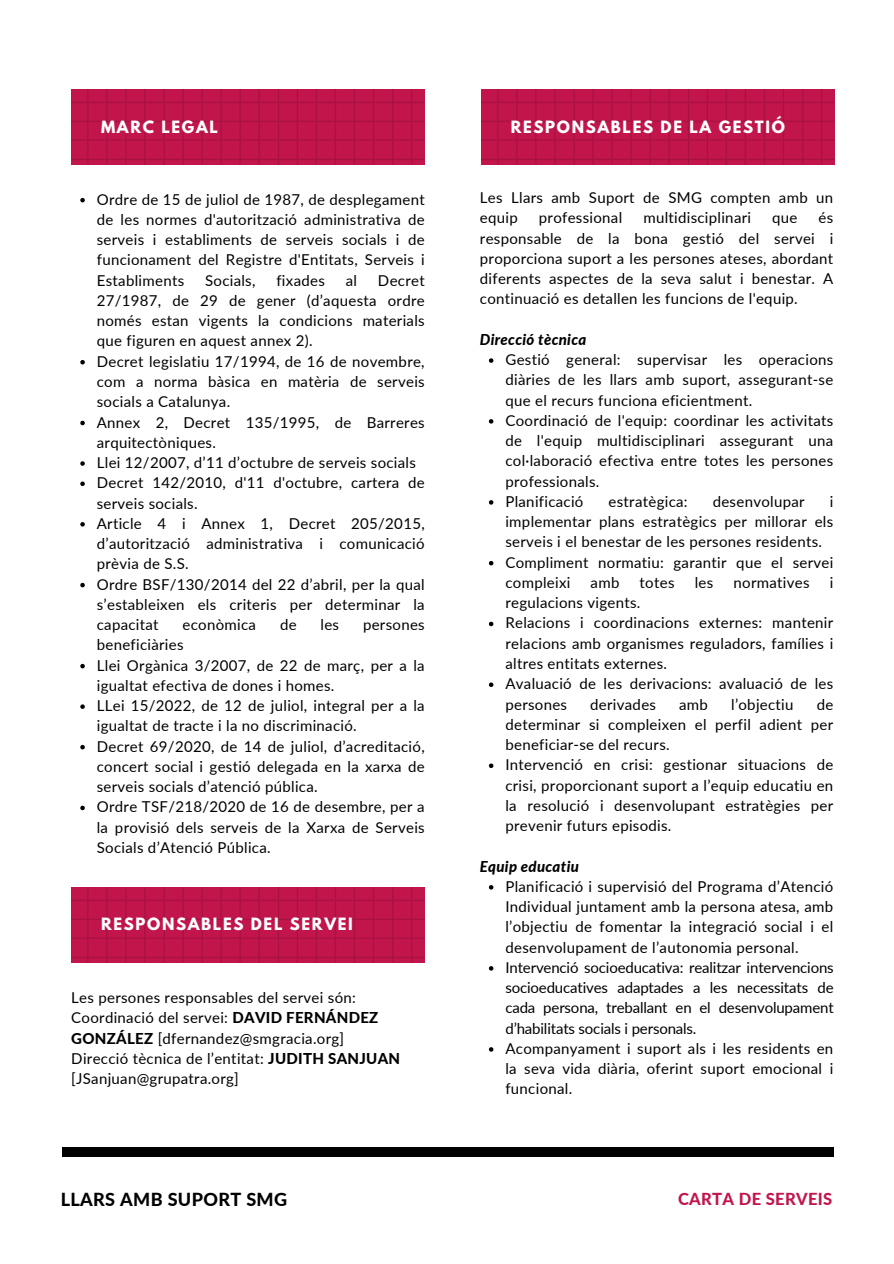
<style>
.page{position:relative;width:894px;height:1264px;background:#fff}
.page>*{position:absolute;margin:0;border:0;box-sizing:border-box;transform-origin:0 0}
.t1{font:800 18px "Lato";letter-spacing:.02em;color:#000}
.t2{font:800 16.5px "Lato";letter-spacing:.02em;color:#c2154c}
.t3{font:15px/20.2px "Lato";letter-spacing:.02em;color:#000;text-align:justify}
.t4{font:700 15px "League Spartan";letter-spacing:.11em;color:#fff}
.t5{font:italic 800 15px "Lato";letter-spacing:.02em;color:#000}
.s1{font-weight:800}
</style>
<div class="page">
<div style="left:62px;top:1147px;width:771px;height:9px;background:#000"></div>
<img style="left:71px;top:89px;width:354px;height:76px">
<img style="left:481px;top:89px;width:353px;height:76px">
<svg style="left:489px;top:358px;width:4px;height:5px"></svg>
<svg style="left:489px;top:419px;width:4px;height:4px"></svg>
<svg style="left:489px;top:500px;width:4px;height:4px"></svg>
<svg style="left:489px;top:561px;width:4px;height:4px"></svg>
<svg style="left:489px;top:621px;width:4px;height:5px"></svg>
<svg style="left:489px;top:682px;width:4px;height:5px"></svg>
<svg style="left:489px;top:763px;width:4px;height:5px"></svg>
<svg style="left:489px;top:885px;width:4px;height:4px"></svg>
<svg style="left:489px;top:966px;width:4px;height:4px"></svg>
<svg style="left:489px;top:1047px;width:4px;height:4px"></svg>
<svg style="left:80px;top:198px;width:5px;height:4px"></svg>
<svg style="left:80px;top:360px;width:5px;height:4px"></svg>
<svg style="left:80px;top:421px;width:5px;height:4px"></svg>
<svg style="left:80px;top:461px;width:5px;height:5px"></svg>
<svg style="left:80px;top:481px;width:5px;height:5px"></svg>
<svg style="left:80px;top:522px;width:5px;height:4px"></svg>
<svg style="left:80px;top:583px;width:5px;height:4px"></svg>
<svg style="left:80px;top:664px;width:5px;height:4px"></svg>
<svg style="left:80px;top:704px;width:5px;height:5px"></svg>
<svg style="left:80px;top:745px;width:5px;height:4px"></svg>
<svg style="left:80px;top:805px;width:5px;height:5px"></svg>
<img style="left:71px;top:887px;width:354px;height:75px">
<p class="t4" style="left:101px;top:119px;width:118px">MARC LEGAL</p>
<p class="t3" style="left:97px;top:189px;width:329px">Ordre de 15 de juliol de 1987, de desplegament de les normes d'autorització administrativa de serveis i establiments de serveis socials i de funcionament del Registre d'Entitats, Serveis i Establiments</p>
<p class="t3" style="left:205px;top:270px;width:52px">Socials,</p>
<p class="t3" style="left:276px;top:270px;width:50px">fixades</p>
<p class="t3" style="left:345px;top:270px;width:13px">al</p>
<p class="t3" style="left:97px;top:270px;width:329px;text-indent:281px">Decret 27/1987, de 29 de gener (d’aquesta ordre només estan vigents la condicions materials que figuren en aquest annex 2).</p>
<p class="t3" style="left:97px;top:351px;width:329px">Decret legislatiu 17/1994, de 16 de novembre, com a norma bàsica en matèria de serveis socials a Catalunya.</p>
<p class="t3" style="left:97px;top:411px;width:329px">Annex 2, Decret 135/1995, de Barreres arquitectòniques.</p>
<p class="t3" style="left:97px;top:452px;width:320px">Llei 12/2007, d’11 d’octubre de serveis socials</p>
<p class="t3" style="left:97px;top:472px;width:329px">Decret 142/2010, d'11 d'octubre, cartera de serveis socials.</p>
<p class="t3" style="left:97px;top:513px;width:329px">Article 4 i Annex 1, Decret 205/2015, d’autorització administrativa i comunicació prèvia de S.S.</p>
<p class="t3" style="left:97px;top:573px;width:329px">Ordre BSF/130/2014 del 22 d’abril, per la qual s’estableixen els criteris per determinar la capacitat</p>
<p class="t3" style="left:182px;top:614px;width:75px">econòmica</p>
<p class="t3" style="left:280px;top:614px;width:18px">de</p>
<p class="t3" style="left:320px;top:614px;width:20px">les</p>
<p class="t3" style="left:363px;top:614px;width:63px">persones</p>
<p class="t3" style="left:97px;top:634px;width:88px">beneficiàries</p>
<p class="t3" style="left:97px;top:654px;width:329px">Llei Orgànica 3/2007, de 22 de març, per a la igualtat efectiva de dones i homes.</p>
<p class="t3" style="left:97px;top:695px;width:329px">LLei 15/2022, de 12 de juliol, integral per a la igualtat de tracte i la no discriminació.</p>
<p class="t3" style="left:97px;top:735px;width:329px">Decret 69/2020, de 14 de juliol, d’acreditació, concert social i gestió delegada en la xarxa de serveis socials d’atenció pública.</p>
<p class="t3" style="left:97px;top:796px;width:329px">Ordre TSF/218/2020 de 16 de desembre, per a la provisió dels serveis de la Xarxa de Serveis Socials d’Atenció Pública.</p>
<p class="t4" style="left:101px;top:917px;width:253px">RESPONSABLES DEL SERVEI</p>
<h2 class="t3" style="left:71px;top:987px;width:286px">Les persones responsables del servei són:</h2>
<p class="t3" style="left:71px;top:1007px;width:308px">Coordinació del servei: <span class="s1">DAVID FERNÁNDEZ<br>GONZÁLEZ</span> [dfernandez@smgracia.org]</p>
<p class="t3" style="left:71px;top:1047px;width:330px">Direcció tècnica de l’entitat: <span class="s1">JUDITH SANJUAN </span>[JSanjuan@grupatra.org]</p>
<p class="t1" style="left:61px;top:1187px;width:228px">LLARS AMB SUPORT SMG</p>
<p class="t4" style="left:510px;top:119px;width:275px">RESPONSABLES DE LA GESTIÓ</p>
<p class="t3" style="left:480px;top:187px;width:355px">Les Llars amb Suport de SMG compten amb un equip</p>
<p class="t3" style="left:538px;top:207px;width:85px">professional</p>
<p class="t3" style="left:643px;top:207px;width:109px">multidisciplinari</p>
<p class="t3" style="left:772px;top:207px;width:27px">que</p>
<p class="t3" style="left:480px;top:207px;width:355px;text-indent:338px">és responsable de la bona gestió del servei i proporciona suport a les persones ateses, abordant diferents aspectes de la seva salut i benestar. A continuació es detallen les funcions de l'equip.</p>
<h2 class="t5" style="left:480px;top:330px;width:108px">Direcció tècnica</h2>
<p class="t3" style="left:505px;top:349px;width:329px">Gestió general: supervisar les operacions diàries de les llars amb suport, assegurant-se que el recurs funciona eficientment.</p>
<h2 class="t3" style="left:505px;top:410px;width:329px">Coordinació de l'equip: coordinar les activitats de l'equip multidisciplinari assegurant una col·laboració efectiva entre totes les persones professionals.</h2>
<p class="t3" style="left:505px;top:491px;width:79px">Planificació</p>
<p class="t3" style="left:608px;top:491px;width:81px">estratègica:</p>
<p class="t3" style="left:712px;top:491px;width:93px">desenvolupar</p>
<p class="t3" style="left:505px;top:491px;width:329px;text-indent:324px">i implementar plans estratègics per millorar els serveis i el benestar de les persones residents.</p>
<h3 class="t3" style="left:505px;top:551px;width:329px">Compliment normatiu: garantir que el servei compleixi</h3>
<h3 class="t3" style="left:590px;top:572px;width:30px">amb</h3>
<h3 class="t3" style="left:639px;top:572px;width:36px">totes</h3>
<h3 class="t3" style="left:694px;top:572px;width:20px">les</h3>
<h3 class="t3" style="left:733px;top:572px;width:77px">normatives</h3>
<h3 class="t3" style="left:829px;top:572px;width:5px">i</h3>
<h3 class="t3" style="left:505px;top:592px;width:137px">regulacions vigents.</h3>
<p class="t3" style="left:505px;top:612px;width:329px">Relacions i coordinacions externes: mantenir relacions amb organismes reguladors, famílies i altres entitats externes.</p>
<p class="t3" style="left:505px;top:673px;width:329px">Avaluació de les derivacions: avaluació de les persones</p>
<p class="t3" style="left:590px;top:693px;width:67px">derivades</p>
<p class="t3" style="left:679px;top:693px;width:30px">amb</p>
<p class="t3" style="left:731px;top:693px;width:64px">l’objectiu</p>
<p class="t3" style="left:505px;top:693px;width:329px;text-indent:311px">de determinar si compleixen el perfil adient per beneficiar-se del recurs.</p>
<p class="t3" style="left:505px;top:754px;width:329px">Intervenció en crisi: gestionar situacions de crisi, proporcionant suport a l’equip educatiu en la resolució i desenvolupant estratègies per prevenir futurs episodis.</p>
<p class="t5" style="left:480px;top:856px;width:100px">Equip educatiu</p>
<p class="t3" style="left:505px;top:875px;width:329px">Planificació i supervisió del Programa d’Atenció Individual juntament amb la persona atesa, amb l’objectiu de fomentar la integració social i el desenvolupament de l’autonomia personal.</p>
<p class="t3" style="left:505px;top:956px;width:330px">Intervenció socioeducativa: realitzar intervencions socioeducatives adaptades a les necessitats de cada persona, treballant en el desenvolupament d’habilitats socials i personals.</p>
<p class="t3" style="left:505px;top:1037px;width:329px">Acompanyament i suport als i les residents en la seva vida diària, oferint suport emocional i funcional.</p>
<h3 class="t2" style="left:677px;top:1188px;width:156px">CARTA DE SERVEIS</h3>
</div>
